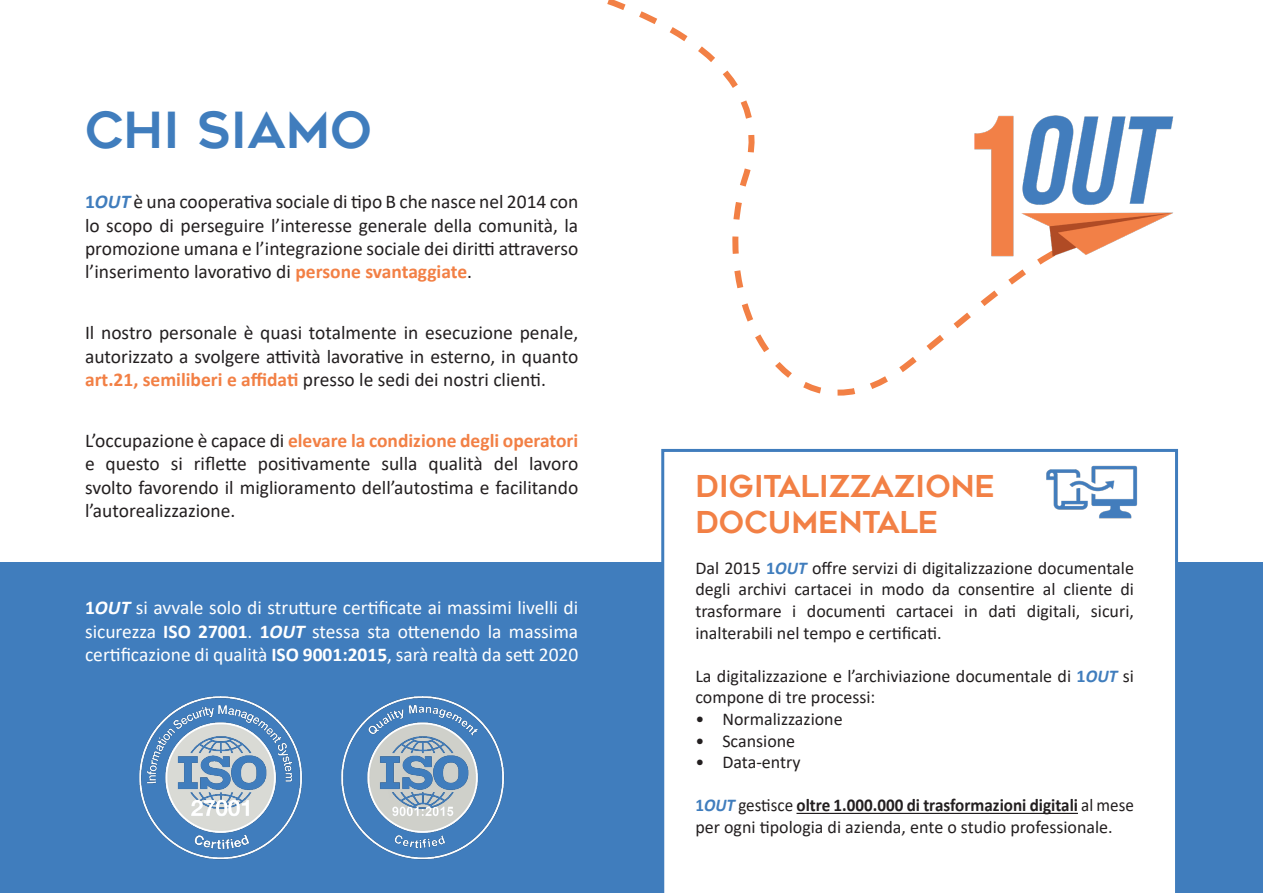
<style>
.page{position:relative;width:1263px;height:893px;background:#fff}
.page>*{position:absolute;margin:0;border:0;box-sizing:border-box;transform-origin:0 0}
.t1{font:49.5px "Geometos";color:#407dbd}
.t2{font:30px "Geometos";color:#f28045}
.t3{font:19.5px/23.4px "Calibri";color:#231f20;text-align:justify}
.t4{font:19.5px/23.4px "Calibri";color:#fff;text-align:justify}
.t5{font:18px/21.6px "Calibri";color:#231f20;text-align:justify}
.t6{font:700 18px "Calibri";color:#231f20;scale:.95 1}
.s1{font-weight:700;color:#407dbd}
.s2{font-weight:700;font-style:italic;color:#407dbd}
.s3{font-weight:700;color:#f28045}
.s4{font-weight:700}
.s5{font-weight:700;font-style:italic}
.s6{color:#407dbd}
.s7{font-style:italic;color:#407dbd}
.s8{font-weight:400}
</style>
<div class="page">
<div style="left:0;top:562px;width:1263px;height:331px;background:#407dbd"></div>
<svg style="left:803px;top:378px;width:85px;height:18px"></svg>
<svg style="left:607px;top:0;width:444px;height:378px"></svg>
<img style="left:970px;top:111px;width:204px;height:147px">
<div style="left:661px;top:449px;width:517px;height:444px;background:#fff"></div>
<hr style="left:796px;top:813px;width:282px;height:1px;background:#231f20">
<img style="left:1042px;top:458px;width:107px;height:68px">
<img style="left:341px;top:696px;width:163px;height:163px">
<img style="left:139px;top:696px;width:163px;height:163px">
<p class="t1" style="left:85px;top:102px;width:289px">chi SIAMO</p>
<p class="t3" style="left:85px;top:189px;width:495px"><span class="s1">1</span><span class="s2">OUT</span> è una cooperativa sociale di tipo B che nasce nel 2014 con lo scopo di perseguire l’interesse generale della comunità, la promozione umana e l’integrazione sociale dei diritti attraverso l’inserimento lavorativo di <span class="s3">persone svantaggiate</span>.</p>
<p class="t3" style="left:85px;top:321px;width:495px">Il nostro personale è quasi totalmente in esecuzione penale, autorizzato a svolgere attività lavorative in esterno, in quanto <span class="s3">art.21, semiliberi e affidati</span> presso le sedi dei nostri clienti.</p>
<p class="t3" style="left:85px;top:428px;width:495px">L’occupazione è capace di <span class="s3">elevare la condizione degli operatori </span>e questo si riflette positivamente sulla qualità del lavoro svolto favorendo il miglioramento dell’autostima e facilitando l’autorealizzazione.</p>
<p class="t4" style="left:85px;top:595px;width:495px"><span class="s4">1</span><span class="s5">OUT</span> si avvale solo di strutture certificate ai massimi livelli di sicurezza <span class="s4">ISO 27001</span>. <span class="s4">1</span><span class="s5">OUT</span> stessa sta ottenendo la massima certificazione di qualità <span class="s4">ISO 9001:2015</span>, sarà realtà da sett 2020</p>
<p class="t2" style="left:695px;top:469px;width:301px">DIGITALIZZAZIONE</p>
<p class="t2" style="left:695px;top:505px;width:244px">DOCUMENTALE</p>
<p class="t5" style="left:695px;top:556px;width:440px">Dal 2015 <span class="s1">1</span><span class="s2">OUT</span> offre servizi di digitalizzazione documentale degli archivi cartacei in modo da consentire al cliente di trasformare i documenti cartacei in dati digitali, sicuri, inalterabili nel tempo e certificati.</p>
<p class="t5" style="left:695px;top:664px;width:440px">La digitalizzazione e l’archiviazione documentale di <span class="s1">1</span><span class="s2">OUT</span> si compone di tre processi:</p>
<p class="t5" style="left:695px;top:708px;width:149px">• Normalizzazione</p>
<p class="t5" style="left:695px;top:729px;width:101px">• Scansione</p>
<p class="t5" style="left:695px;top:751px;width:107px">• Data-entry</p>
<p class="t6" style="left:695px;top:793px;width:463px"><span class="s6">1</span><span class="s7">OUT</span> <span class="s8">gestisce</span> oltre 1.000.000 di trasformazioni digitali <span class="s8">al mese</span></p>
<p class="t5" style="left:695px;top:816px;width:419px">per ogni tipologia di azienda, ente o studio professionale.</p>
</div>
